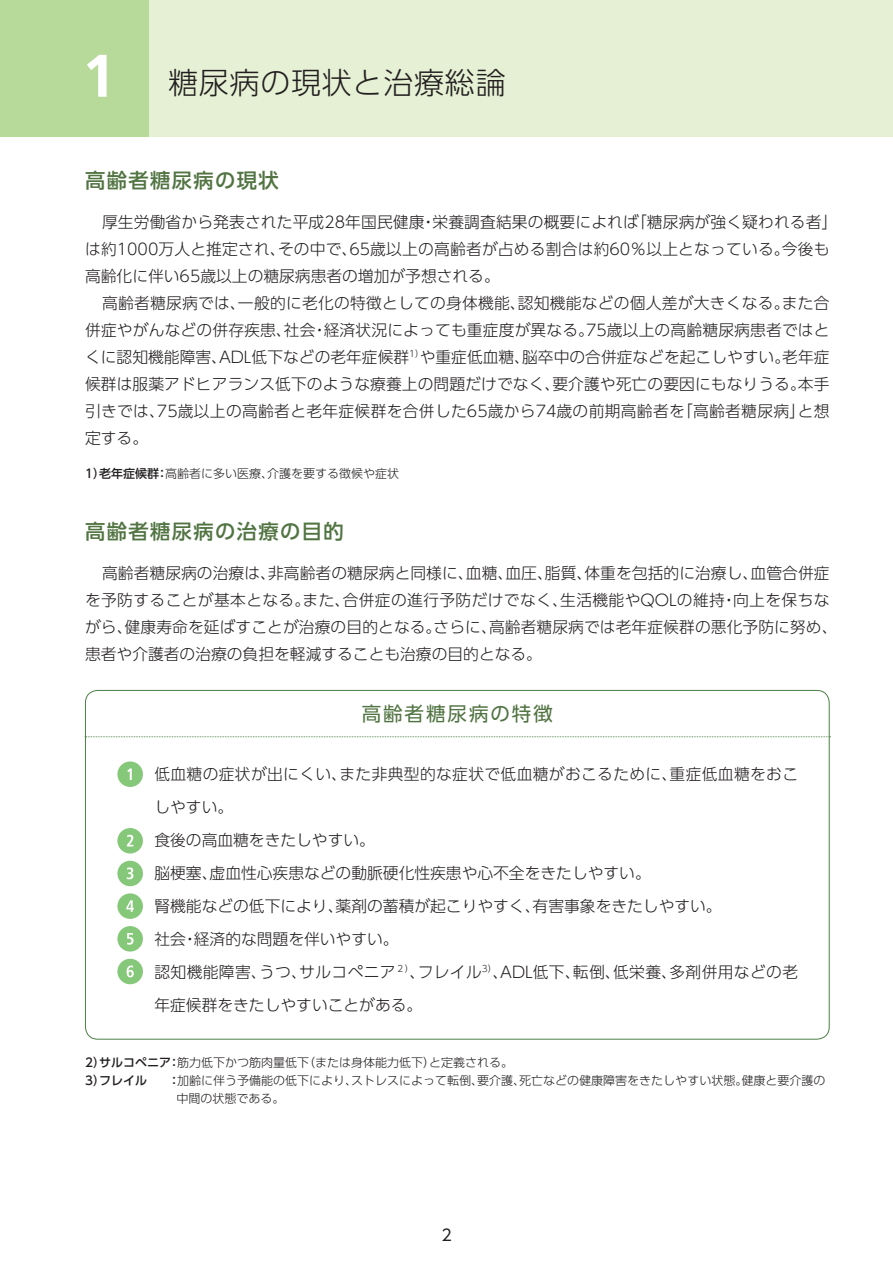
<style>
.page{position:relative;width:893px;height:1263px;background:#fff}
.page>*{position:absolute;margin:0;border:0;box-sizing:border-box;transform-origin:0 0}
.t1{font:30px "UD Shin Go Pro Light 90 pv RKSJ H";letter-spacing:.025em;color:#231f20}
.t2{font:20.25px "UD Shin Go Pro Medium 90 pv RKSJ H";letter-spacing:.07em;color:#517442}
.t3{font:19.5px "UD Shin Go Pro Regular 90 pv RKSJ H";letter-spacing:.1em;color:#517442}
.t4{font:15.75px/27px "UD Shin Go Pro Light 90 pv RKSJ H";letter-spacing:.005em;color:#231f20}
.t5{font:15.75px "UD Shin Go Pro Regular 90 pv RKSJ H";color:#231f20}
.t6{font:12px "UD Shin Go Pro Light 90 pv RKSJ H";color:#231f20}
.s1{font-family:"UD Shin Go Pro Medium 90 pv RKSJ H"}
</style>
<div class="page">
<svg style="left:85px;top:736px;width:745px;height:1px"></svg>
<div style="left:0;top:0;width:892px;height:136px;background:#e5f0d4"></div>
<div style="left:0;top:0;width:149px;height:136px;background:#b7da9b"></div>
<div style="left:117px;top:761px;width:26px;height:26px;background:#86c879;border-radius:50%"></div>
<svg style="left:127px;top:768px;width:5px;height:12px"></svg>
<div style="left:117px;top:828px;width:26px;height:26px;background:#86c879;border-radius:50%"></div>
<svg style="left:127px;top:835px;width:6px;height:11px"></svg>
<div style="left:117px;top:926px;width:26px;height:26px;background:#86c879;border-radius:50%"></div>
<svg style="left:127px;top:933px;width:6px;height:12px"></svg>
<div style="left:117px;top:861px;width:26px;height:25px;background:#86c879;border-radius:50%"></div>
<svg style="left:127px;top:867px;width:6px;height:12px"></svg>
<div style="left:117px;top:959px;width:26px;height:25px;background:#86c879;border-radius:50%"></div>
<svg style="left:127px;top:966px;width:7px;height:11px"></svg>
<div style="left:117px;top:893px;width:26px;height:26px;background:#86c879;border-radius:50%"></div>
<svg style="left:126px;top:900px;width:8px;height:12px"></svg>
<svg style="left:87px;top:55px;width:20px;height:42px"></svg>
<h1 class="t1" style="left:168px;top:72px;width:339px">糖尿病の現状と治療総論</h1>
<p class="t2" style="left:85px;top:173px;width:195px">高齢者糖尿病の現状</p>
<p class="t4" style="left:85px;top:210px;width:753px;text-indent:17px">厚生労働省から発表された平成28年国民健康・栄養調査結果の概要によれば「糖尿病が強く疑われる者」は約1000万人と推定され、その中で、65歳以上の高齢者が占める割合は約60％以上となっている。今後も高齢化に伴い65歳以上の糖尿病患者の増加が予想される。</p>
<p class="t4" style="left:85px;top:291px;width:746px;text-align:justify;text-indent:17px">高齢者糖尿病では、一般的に老化の特徴としての身体機能、認知機能などの個人差が大きくなる。また合併症やがんなどの併存疾患、社会・経済状況によっても重症度が異なる。75歳以上の高齢糖尿病患者ではとくに認知機能障害、ADL低下などの老年症候群<sup>1）</sup>や重症低血糖、脳卒中の合併症などを起こしやすい。老年症候群は服薬アドヒアランス低下のような療養上の問題だけでなく、要介護や死亡の要因にもなりうる。本手引きでは、75歳以上の高齢者と老年症候群を合併した65歳から74歳の前期高齢者を「高齢者糖尿病」と想定する。</p>
<p class="t6" style="left:85px;top:469px;width:315px"><span class="s1">1）老年症候群：</span>高齢者に多い医療、介護を要する徴候や症状</p>
<p class="t2" style="left:85px;top:524px;width:260px">高齢者糖尿病の治療の目的</p>
<p class="t4" style="left:85px;top:561px;width:753px;text-indent:17px">高齢者糖尿病の治療は、非高齢者の糖尿病と同様に、血糖、血圧、脂質、体重を包括的に治療し、血管合併症を予防することが基本となる。また、合併症の進行予防だけでなく、生活機能やQOLの維持・向上を保ちながら、健康寿命を延ばすことが治療の目的となる。さらに、高齢者糖尿病では老年症候群の悪化予防に努め、患者や介護者の治療の負担を軽減することも治療の目的となる。</p>
<p class="t3" style="left:362px;top:706px;width:193px">高齢者糖尿病の特徴</p>
<p class="t4" style="left:154px;top:759px;width:645px;line-height:33px">低血糖の症状が出にくい、また非典型的な症状で低血糖がおこるために、重症低血糖をおこしやすい。<br>食後の高血糖をきたしやすい。<br>脳梗塞、虚血性心疾患などの動脈硬化性疾患や心不全をきたしやすい。<br>腎機能などの低下により、薬剤の蓄積が起こりやすく、有害事象をきたしやすい。<br>社会・経済的な問題を伴いやすい。<br>認知機能障害、うつ、サルコペニア<sup>２）</sup>、フレイル<sup>3）</sup>、ADL低下、転倒、低栄養、多剤併用などの老年症候群をきたしやすいことがある。</p>
<p class="t6" style="left:85px;top:1058px;width:429px"><span class="s1">2）サルコペニア：</span>筋力低下かつ筋肉量低下（または身体能力低下）と定義される。</p>
<p class="t6" style="left:85px;top:1076px;width:741px"><span class="s1">3）フレイル　　：</span>加齢に伴う予備能の低下により、ストレスによって転倒、要介護、死亡などの健康障害をきたしやすい状態。健康と要介護の</p>
<p class="t6" style="left:176px;top:1094px;width:109px">中間の状態である。</p>
<p class="t5" style="left:441px;top:1229px;width:12px">2</p>
</div>
